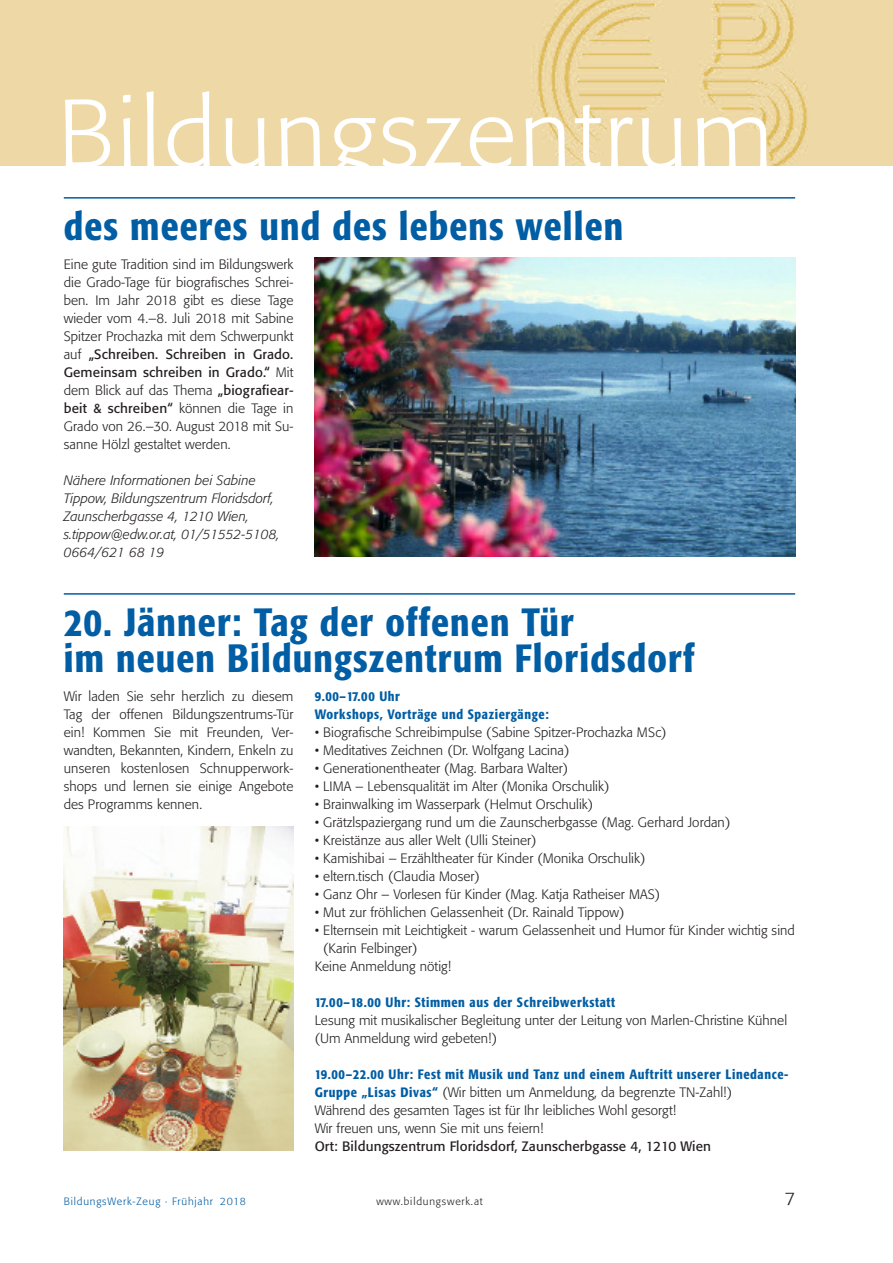
<style>
.page{position:relative;width:893px;height:1263px;background:#fff}
.page>*{position:absolute;margin:0;border:0;box-sizing:border-box;transform-origin:0 0}
.t1{font:300 96px "Formata";letter-spacing:.035em;color:#fff}
.t2{font:500 condensed 39px/36px "Formata";letter-spacing:.03em;color:#015da4}
.t3{font:300 18px "Formata";color:#231f20}
.t4{font:300 13.5px/18px "Formata";letter-spacing:.005em;color:#231f20;text-align:justify}
.t5{font:italic 300 13.5px/18px "Formata";letter-spacing:.005em;color:#231f20}
.t6{font:500 condensed 13.5px/18px "Formata";letter-spacing:.045em;color:#015da4}
.t7{font:13.5px "Formata";letter-spacing:.01em;color:#231f20}
.t8{font:300 10.5px "Formata";letter-spacing:.08em;color:#015da4}
.t9{font:300 10.5px "Formata";letter-spacing:.08em;color:#231f20}
.s1{font-weight:400}
.s2{font-weight:500;font-stretch:condensed;color:#015da4}
</style>
<div class="page">
<hr style="left:64px;top:197px;width:731px;height:2px;background:#015da4">
<hr style="left:64px;top:593px;width:731px;height:2px;background:#015da4">
<img style="left:315px;top:258px;width:480px;height:299px">
<div style="left:0;top:0;width:893px;height:166px;background:#eed9a6"></div>
<img style="left:537px;top:0;width:271px;height:166px">
<img style="left:64px;top:827px;width:229px;height:324px">
<h1 class="t1" style="left:58px;top:93px;width:717px">Bildungszentrum</h1>
<h2 class="t2" style="left:64px;top:212px;width:561px">des meeres und des lebens wellen</h2>
<p class="t4" style="left:64px;top:256px;width:231px">Eine gute Tradition sind im Bildungswerk die Grado-Tage für biografisches Schrei&shy;ben. Im Jahr 2018 gibt es diese Tage wieder vom 4.–8. Juli 2018 mit Sabine Spitzer Prochazka mit dem Schwerpunkt auf <span class="s1">„Schreiben. Schreiben in Grado.<br>Gemeinsam schreiben in Grado.“</span> Mit dem Blick auf das Thema <span class="s1">„biografiear&shy;beit &amp; schreiben“</span> können die Tage in Grado von 26.–30. August 2018 mit Su&shy;sanne Hölzl gestaltet werden.</p>
<p class="t5" style="left:64px;top:472px;width:217px">Nähere Informationen bei Sabine<br>Tippow, Bildungszentrum Floridsdorf,<br>Zaunscherbgasse 4, 1210 Wien, s.tippow@edw.or.at, 01/51552-5108,<br>0664/621 68 19</p>
<h2 class="t2" style="left:64px;top:608px;width:632px">20. Jänner: Tag der offenen Tür<br>im neuen Bildungszentrum Floridsdorf</h2>
<p class="t4" style="left:64px;top:688px;width:231px">Wir laden Sie sehr herzlich zu diesem Tag der offenen Bildungszentrums-Tür ein! Kommen Sie mit Freunden, Ver&shy;wandten, Bekannten, Kindern, Enkeln zu unseren kostenlosen Schnupperwork&shy;shops und lernen sie einige Angebote des Programms kennen.</p>
<p class="t6" style="left:315px;top:688px;width:236px">9.00–17.00 Uhr<br>Workshops, Vorträge und Spaziergänge:</p>
<p class="t4" style="left:315px;top:724px;width:353px">• Biografische Schreibimpulse (Sabine Spitzer-Prochazka MSc)</p>
<p class="t4" style="left:315px;top:742px;width:256px">• Meditatives Zeichnen (Dr. Wolfgang Lacina)</p>
<p class="t4" style="left:315px;top:760px;width:255px">• Generationentheater (Mag. Barbara Walter)</p>
<p class="t4" style="left:315px;top:778px;width:296px">• LIMA – Lebensqualität im Alter (Monika Orschulik)</p>
<p class="t4" style="left:315px;top:796px;width:280px">• Brainwalking im Wasserpark (Helmut Orschulik)</p>
<p class="t4" style="left:315px;top:814px;width:417px">• Grätzlspaziergang rund um die Zaunscherbgasse (Mag. Gerhard Jordan)</p>
<p class="t4" style="left:315px;top:832px;width:223px">• Kreistänze aus aller Welt (Ulli Steiner)</p>
<p class="t4" style="left:315px;top:850px;width:332px">• Kamishibai – Erzähltheater für Kinder (Monika Orschulik)</p>
<p class="t4" style="left:315px;top:868px;width:167px">• eltern.tisch (Claudia Moser)</p>
<p class="t4" style="left:315px;top:886px;width:347px">• Ganz Ohr – Vorlesen für Kinder (Mag. Katja Ratheiser MAS)</p>
<p class="t4" style="left:315px;top:904px;width:311px">• Mut zur fröhlichen Gelassenheit (Dr. Rainald Tippow)</p>
<p class="t4" style="left:315px;top:922px;width:482px">• Elternsein mit Leichtigkeit - warum Gelassenheit und Humor für Kinder wichtig sind</p>
<p class="t4" style="left:323px;top:940px;width:96px">(Karin Felbinger)</p>
<p class="t4" style="left:315px;top:958px;width:138px">Keine Anmeldung nötig!</p>
<p class="t6" style="left:315px;top:994px;width:302px">17.00–18.00 Uhr: Stimmen aus der Schreibwerkstatt</p>
<p class="t4" style="left:315px;top:1012px;width:474px">Lesung mit musikalischer Begleitung unter der Leitung von Marlen-Christine Kühnel (Um Anmeldung wird gebeten!)</p>
<p class="t4" style="left:315px;top:1066px;width:475px;text-align:left"><span class="s2">19.00–22.00 Uhr: Fest mit Musik und Tanz und einem Auftritt unserer Linedance-Gruppe „Lisas Divas“</span> (Wir bitten um Anmeldung, da begrenzte TN-Zahl!)<br>Während des gesamten Tages ist für Ihr leibliches Wohl gesorgt!<br>Wir freuen uns, wenn Sie mit uns feiern!</p>
<p class="t7" style="left:315px;top:1140px;width:398px">Ort: Bildungszentrum Floridsdorf, Zaunscherbgasse 4, 1210 Wien</p>
<p class="t8" style="left:64px;top:1197px;width:184px">BildungsWerk-Zeug · Frühjahr 2018</p>
<p class="t9" style="left:376px;top:1197px;width:108px">www.bildungswerk.at</p>
<h3 class="t3" style="left:785px;top:1191px;width:12px">7</h3>
</div>
